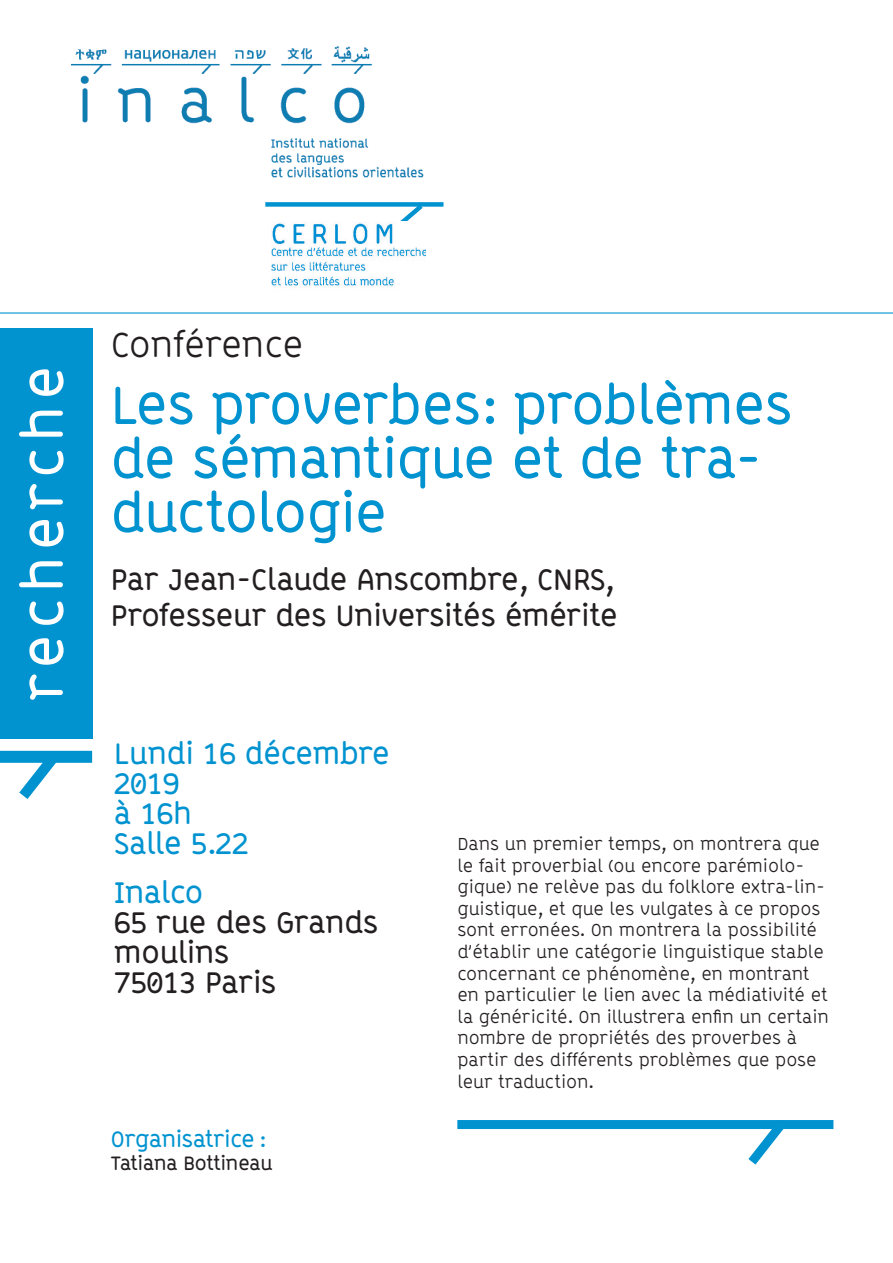
<style>
.page{position:relative;width:893px;height:1263px;background:#fff}
.page>*{position:absolute;margin:0;border:0;box-sizing:border-box;transform-origin:0 0}
.t1{font:700 57px "ABB Line";letter-spacing:.105em;color:#fff}
.t2{font:700 54px/54px "ABB Line";letter-spacing:-.01em;color:#0093d0}
.t3{font:36px "ABB Line";letter-spacing:-.015em;color:#231f20}
.t4{font:700 30px/30px "ABB Line";color:#231f20}
.t5{font:700 30px/30px "ABB Line";color:#0093d0}
.t6{font:700 22.5px "ABB Line";color:#0093d0}
.t7{font:700 19.5px "ABB Line";color:#231f20}
.t8{font:18px/21.6px "ABB Line";letter-spacing:-.005em;color:#231f20}
</style>
<div class="page">
<img style="left:72px;top:46px;width:352px;height:132px">
<div style="left:457px;top:1120px;width:376px;height:9px;background:#0093d0"></div>
<svg style="left:739px;top:1129px;width:56px;height:36px"></svg>
<div style="left:265px;top:202px;width:178px;height:5px;background:#0093d0"></div>
<svg style="left:388px;top:202px;width:40px;height:19px"></svg>
<hr style="left:0;top:312px;width:893px;height:2px;background:#0093d0">
<img style="left:272px;top:223px;width:154px;height:64px">
<div style="left:0;top:328px;width:92px;height:411px;background:#0093d0"></div>
<div style="left:0;top:751px;width:92px;height:12px;background:#0093d0"></div>
<svg style="left:9px;top:750px;width:60px;height:49px"></svg>
<h1 class="t1" style="left:9px;top:701px;width:337px;rotate:-90deg">recherche</h1>
<h3 class="t3" style="left:111px;top:324px;width:194px">Conférence</h3>
<h2 class="t2" style="left:111px;top:378px;width:683px">Les proverbes: problèmes de sémantique et de tra&shy;ductologie</h2>
<h3 class="t4" style="left:111px;top:562px;width:508px;line-height:36px">Par Jean-Claude Anscombre, CNRS,<br>Professeur des Universités émérite</h3>
<h3 class="t5" style="left:114px;top:739px;width:277px">Lundi 16 décembre<br>2019<br>à 16h<br>Salle 5.22</h3>
<h3 class="t5" style="left:114px;top:877px;width:91px">Inalco</h3>
<h3 class="t4" style="left:114px;top:907px;width:266px">65 rue des Grands moulins<br>75013 Paris</h3>
<p class="t6" style="left:111px;top:1126px;width:157px">Organisatrice :</p>
<p class="t7" style="left:111px;top:1152px;width:163px">Tatiana Bottineau</p>
<p class="t8" style="left:457px;top:833px;width:373px">Dans un premier temps, on montrera que le fait proverbial (ou encore parémiolo&shy;gique) ne relève pas du folklore extra-lin&shy;guistique, et que les vulgates à ce propos sont erronées. On montrera la possibilité d’établir une catégorie linguistique stable concernant ce phénomène, en montrant en particulier le lien avec la médiativité et la généricité. On illustrera enfin un certain nombre de propriétés des proverbes à partir des différents problèmes que pose leur traduction.</p>
</div>
